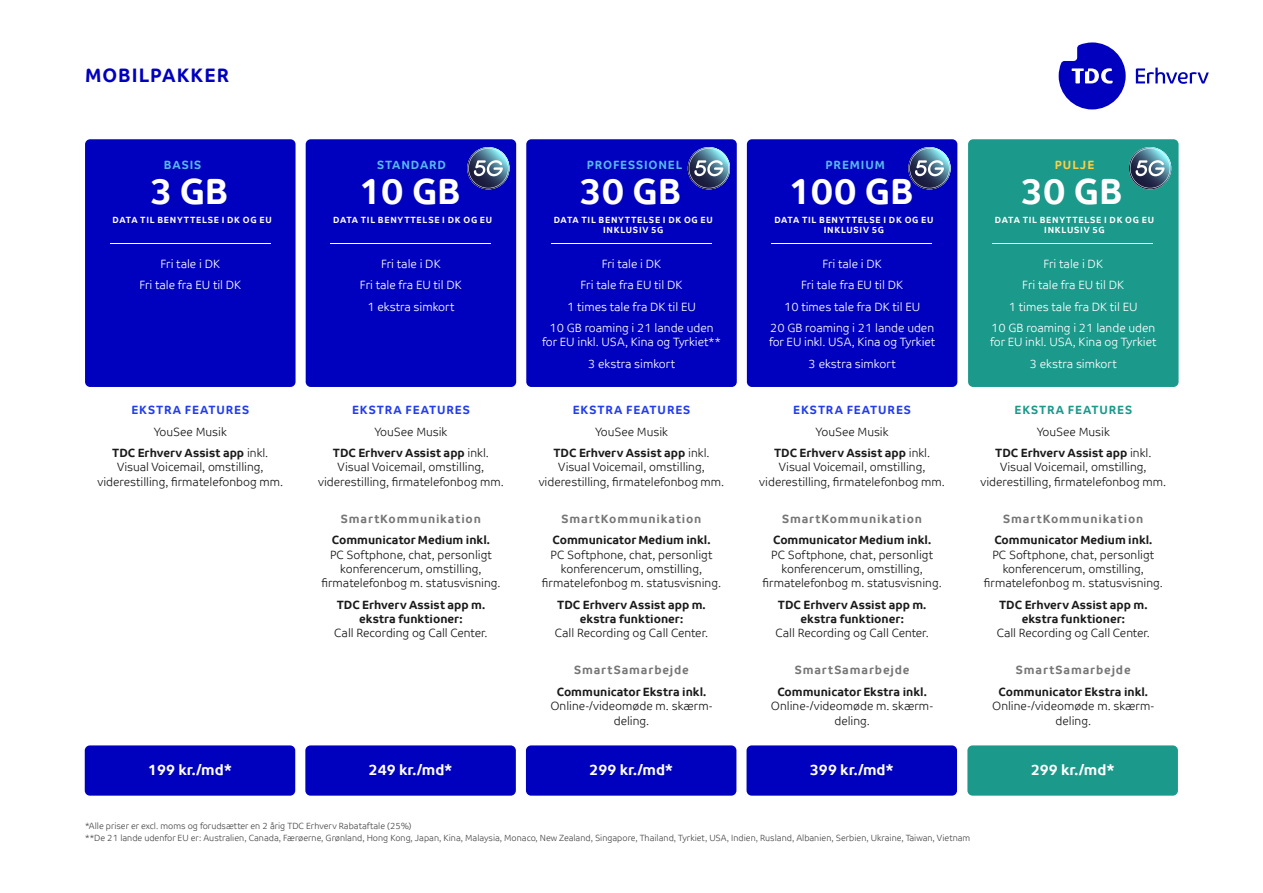
<style>
.page{position:relative;width:1263px;height:893px;background:#fff}
.page>*{position:absolute;margin:0;border:0;box-sizing:border-box;transform-origin:0 0}
.t1{font:700 36.45px "TDC";color:#fff}
.t2{font:700 19.5px "TDC";letter-spacing:.055em;color:#0000bf}
.t3{font:700 15px "TDC";color:#fff}
.t4{font:12px/14.4px "TDC Light";color:#1a1a1a;text-align:center}
.t5{font:700 12px/14.4px "TDC";color:#1a1a1a;text-align:center}
.t6{font:12px/21.1px "TDC Light";color:#fff;text-align:center}
.t7{font:700 12px "TDC";letter-spacing:.07em;color:#767676}
.t8{font:700 12px "TDC";letter-spacing:.075em;color:#233ced}
.t9{font:700 12px "TDC";letter-spacing:.075em;color:#59b8eb}
.t10{font:700 12px "TDC";letter-spacing:.075em;color:#1b998b}
.t11{font:700 12px "TDC";letter-spacing:.075em;color:#ffcf42}
.t12{font:9px/12.6px "TDC Light";color:#484848}
.t13{font:700 9px/10.8px "TDC";letter-spacing:.085em;color:#fff;text-align:center}
.s1{font-family:"TDC Light";font-weight:400}
</style>
<div class="page">
<div style="left:85px;top:139px;width:211px;height:248px;background:#0000bf;border-radius:5px"></div>
<hr style="left:110px;top:243px;width:160px;height:1px;background:#fff">
<div style="left:526px;top:139px;width:211px;height:248px;background:#0000bf;border-radius:5px"></div>
<hr style="left:551px;top:243px;width:160px;height:1px;background:#fff">
<div style="left:306px;top:139px;width:210px;height:248px;background:#0000bf;border-radius:5px"></div>
<hr style="left:330px;top:243px;width:161px;height:1px;background:#fff">
<div style="left:747px;top:139px;width:210px;height:248px;background:#0000bf;border-radius:5px"></div>
<hr style="left:772px;top:243px;width:160px;height:1px;background:#fff">
<div style="left:968px;top:139px;width:210px;height:248px;background:#1b998b;border-radius:5px"></div>
<div style="left:967px;top:745px;width:211px;height:51px;background:#1b998b;border-radius:5px"></div>
<div style="left:746px;top:745px;width:211px;height:51px;background:#0000bf;border-radius:5px"></div>
<div style="left:526px;top:745px;width:210px;height:51px;background:#0000bf;border-radius:5px"></div>
<div style="left:305px;top:745px;width:211px;height:51px;background:#0000bf;border-radius:5px"></div>
<div style="left:85px;top:745px;width:210px;height:51px;background:#0000bf;border-radius:5px"></div>
<hr style="left:992px;top:243px;width:160px;height:1px;background:#fff">
<svg style="left:687px;top:147px;width:43px;height:43px"></svg>
<svg style="left:467px;top:147px;width:43px;height:43px"></svg>
<svg style="left:908px;top:147px;width:43px;height:43px"></svg>
<svg style="left:1129px;top:147px;width:43px;height:43px"></svg>
<svg style="left:1136px;top:68px;width:73px;height:16px"></svg>
<svg style="left:1059px;top:42px;width:67px;height:67px"></svg>
<h2 class="t2" style="left:85px;top:64px;width:146px">MOBILPAKKER</h2>
<p class="t9" style="left:164px;top:157px;width:39px">BASIS</p>
<p class="t9" style="left:377px;top:157px;width:71px">STANDARD</p>
<p class="t9" style="left:587px;top:157px;width:97px">PROFESSIONEL</p>
<p class="t9" style="left:825px;top:157px;width:61px">PREMIUM</p>
<p class="t11" style="left:1055px;top:157px;width:41px">PULJE</p>
<h1 class="t1" style="left:150px;top:169px;width:80px">3 GB</h1>
<h1 class="t1" style="left:359px;top:169px;width:103px">10 GB</h1>
<h1 class="t1" style="left:579px;top:169px;width:103px">30 GB</h1>
<h1 class="t1" style="left:788px;top:169px;width:126px">100 GB</h1>
<h1 class="t1" style="left:1021px;top:169px;width:103px">30 GB</h1>
<p class="t13" style="left:113px;top:214px;width:161px">DATA TIL BENYTTELSE I DK OG EU</p>
<p class="t13" style="left:333px;top:214px;width:161px">DATA TIL BENYTTELSE I DK OG EU</p>
<p class="t13" style="left:554px;top:214px;width:161px">DATA TIL BENYTTELSE I DK OG EU<br>INKLUSIV 5G</p>
<p class="t13" style="left:774px;top:214px;width:161px">DATA TIL BENYTTELSE I DK OG EU<br>INKLUSIV 5G</p>
<p class="t13" style="left:995px;top:214px;width:161px">DATA TIL BENYTTELSE I DK OG EU<br>INKLUSIV 5G</p>
<p class="t6" style="left:139px;top:254px;width:103px">Fri tale i DK<br>Fri tale fra EU til DK</p>
<p class="t6" style="left:360px;top:254px;width:103px">Fri tale i DK<br>Fri tale fra EU til DK<br>1 ekstra simkort</p>
<p class="t6" style="left:549px;top:254px;width:166px">Fri tale i DK<br>Fri tale fra EU til DK<br>1 times tale fra DK til EU<br>10 GB roaming i 21 lande uden</p>
<p class="t6" style="left:542px;top:332px;width:180px">for EU inkl. USA, Kina og Tyrkiet**<br>3 ekstra simkort</p>
<p class="t6" style="left:770px;top:254px;width:166px">Fri tale i DK<br>Fri tale fra EU til DK<br>10 times tale fra DK til EU<br>20 GB roaming i 21 lande uden</p>
<p class="t6" style="left:769px;top:332px;width:168px">for EU inkl. USA, Kina og Tyrkiet<br>3 ekstra simkort</p>
<p class="t6" style="left:991px;top:254px;width:166px">Fri tale i DK<br>Fri tale fra EU til DK<br>1 times tale fra DK til EU<br>10 GB roaming i 21 lande uden</p>
<p class="t6" style="left:990px;top:332px;width:168px">for EU inkl. USA, Kina og Tyrkiet<br>3 ekstra simkort</p>
<p class="t8" style="left:131px;top:402px;width:119px">EKSTRA FEATURES</p>
<p class="t8" style="left:352px;top:402px;width:119px">EKSTRA FEATURES</p>
<p class="t8" style="left:573px;top:402px;width:119px">EKSTRA FEATURES</p>
<p class="t8" style="left:793px;top:402px;width:119px">EKSTRA FEATURES</p>
<p class="t10" style="left:1014px;top:402px;width:119px">EKSTRA FEATURES</p>
<p class="t4" style="left:154px;top:424px;width:74px">YouSee Musik</p>
<p class="t5" style="left:112px;top:445px;width:158px">TDC Erhverv Assist app <span class="s1">inkl.</span></p>
<p class="t4" style="left:97px;top:460px;width:187px">Visual Voicemail, omstilling, viderestilling, firmatelefonbog mm.</p>
<p class="t4" style="left:374px;top:424px;width:74px">YouSee Musik</p>
<p class="t5" style="left:333px;top:445px;width:158px">TDC Erhverv Assist app <span class="s1">inkl.</span></p>
<p class="t4" style="left:318px;top:460px;width:187px">Visual Voicemail, omstilling, viderestilling, firmatelefonbog mm.</p>
<p class="t4" style="left:595px;top:424px;width:74px">YouSee Musik</p>
<p class="t5" style="left:553px;top:445px;width:158px">TDC Erhverv Assist app <span class="s1">inkl.</span></p>
<p class="t4" style="left:539px;top:460px;width:187px">Visual Voicemail, omstilling, viderestilling, firmatelefonbog mm.</p>
<p class="t4" style="left:816px;top:424px;width:74px">YouSee Musik</p>
<p class="t5" style="left:774px;top:445px;width:158px">TDC Erhverv Assist app <span class="s1">inkl.</span></p>
<p class="t4" style="left:759px;top:460px;width:187px">Visual Voicemail, omstilling, viderestilling, firmatelefonbog mm.</p>
<p class="t4" style="left:1037px;top:424px;width:74px">YouSee Musik</p>
<p class="t5" style="left:995px;top:445px;width:158px">TDC Erhverv Assist app <span class="s1">inkl.</span></p>
<p class="t4" style="left:980px;top:460px;width:187px">Visual Voicemail, omstilling, viderestilling, firmatelefonbog mm.</p>
<p class="t7" style="left:341px;top:511px;width:141px">SmartKommunikation</p>
<p class="t7" style="left:561px;top:511px;width:141px">SmartKommunikation</p>
<p class="t7" style="left:782px;top:511px;width:141px">SmartKommunikation</p>
<p class="t7" style="left:1003px;top:511px;width:141px">SmartKommunikation</p>
<p class="t5" style="left:332px;top:533px;width:159px">Communicator Medium inkl.</p>
<p class="t4" style="left:321px;top:547px;width:181px">PC Softphone, chat, personligt konferencerum, omstilling, firmatelefonbog m. statusvisning.</p>
<p class="t5" style="left:337px;top:597px;width:150px">TDC Erhverv Assist app m. ekstra funktioner:</p>
<p class="t4" style="left:334px;top:626px;width:155px">Call Recording og Call Center.</p>
<p class="t5" style="left:552px;top:533px;width:159px">Communicator Medium inkl.</p>
<p class="t4" style="left:542px;top:547px;width:181px">PC Softphone, chat, personligt konferencerum, omstilling, firmatelefonbog m. statusvisning.</p>
<p class="t5" style="left:557px;top:597px;width:150px">TDC Erhverv Assist app m. ekstra funktioner:</p>
<p class="t4" style="left:555px;top:626px;width:155px">Call Recording og Call Center.</p>
<p class="t5" style="left:773px;top:533px;width:159px">Communicator Medium inkl.</p>
<p class="t4" style="left:762px;top:547px;width:181px">PC Softphone, chat, personligt konferencerum, omstilling, firmatelefonbog m. statusvisning.</p>
<p class="t5" style="left:778px;top:597px;width:150px">TDC Erhverv Assist app m. ekstra funktioner:</p>
<p class="t4" style="left:775px;top:626px;width:155px">Call Recording og Call Center.</p>
<p class="t5" style="left:994px;top:533px;width:159px">Communicator Medium inkl.</p>
<p class="t4" style="left:984px;top:547px;width:181px">PC Softphone, chat, personligt konferencerum, omstilling, firmatelefonbog m. statusvisning.</p>
<p class="t5" style="left:999px;top:597px;width:150px">TDC Erhverv Assist app m. ekstra funktioner:</p>
<p class="t4" style="left:997px;top:626px;width:155px">Call Recording og Call Center.</p>
<p class="t7" style="left:574px;top:663px;width:116px">SmartSamarbejde</p>
<p class="t7" style="left:795px;top:663px;width:116px">SmartSamarbejde</p>
<p class="t7" style="left:1016px;top:663px;width:116px">SmartSamarbejde</p>
<p class="t5" style="left:557px;top:684px;width:151px">Communicator Ekstra inkl.</p>
<p class="t4" style="left:550px;top:699px;width:164px">Online-/videomøde m. skærm&shy;deling.</p>
<p class="t5" style="left:777px;top:684px;width:151px">Communicator Ekstra inkl.</p>
<p class="t4" style="left:771px;top:699px;width:164px">Online-/videomøde m. skærm&shy;deling.</p>
<p class="t5" style="left:998px;top:684px;width:151px">Communicator Ekstra inkl.</p>
<p class="t4" style="left:992px;top:699px;width:164px">Online-/videomøde m. skærm&shy;deling.</p>
<p class="t3" style="left:148px;top:760px;width:86px">199 kr./md*</p>
<p class="t3" style="left:369px;top:760px;width:86px">249 kr./md*</p>
<p class="t3" style="left:589px;top:760px;width:86px">299 kr./md*</p>
<p class="t3" style="left:810px;top:760px;width:86px">399 kr./md*</p>
<p class="t3" style="left:1031px;top:760px;width:86px">299 kr./md*</p>
<p class="t12" style="left:85px;top:819px;width:887px">*Alle priser er excl. moms og forudsætter en 2 årig TDC Erhverv Rabataftale (25%)<br>**De 21 lande udenfor EU er: Australien, Canada, Færøerne, Grønland, Hong Kong, Japan, Kina, Malaysia, Monaco, New Zealand, Singapore, Thailand, Tyrkiet, USA, Indien, Rusland, Albanien, Serbien, Ukraine, Taiwan, Vietnam</p>
</div>
